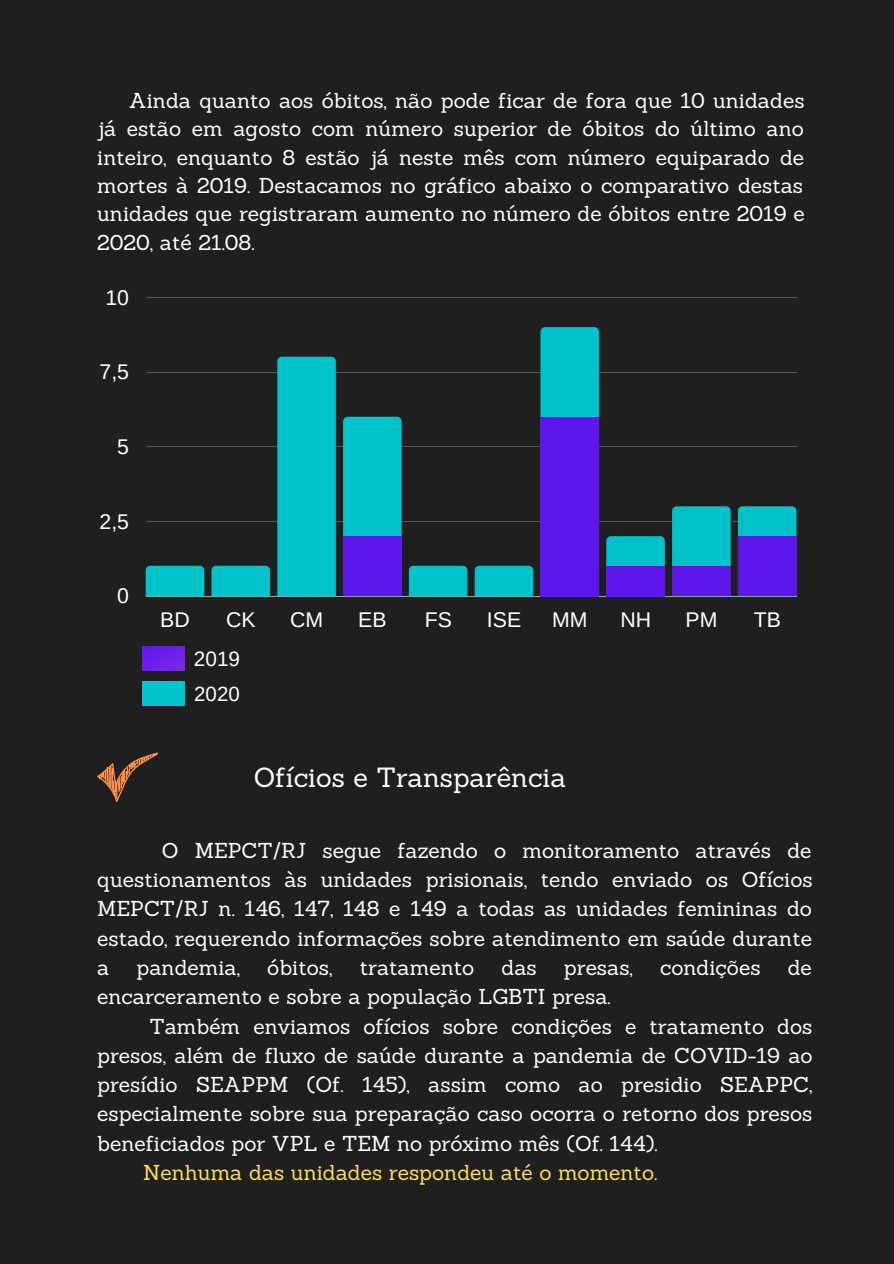
<style>
.page{position:relative;width:894px;height:1264px;background:#fff}
.page>*{position:absolute;margin:0;border:0;box-sizing:border-box;transform-origin:0 0}
.t1{font:27px "Sanchez";color:#fff}
.t2{font:21.3px "Arimo";color:#fff}
.t3{font:21px/28.3px "Sanchez";color:#fff;text-align:justify}
.t4{font:21px "Sanchez";color:#ffde59}
.t5{font:20.85px "Arimo";color:#fff}
.t6{font:20.4px "Arimo";color:#fff}
</style>
<div class="page">
<div style="left:0;top:0;width:893px;height:1263px;background:#201f1f"></div>
<hr style="left:146px;top:297px;width:650px;height:1px;background:#fff">
<hr style="left:146px;top:372px;width:650px;height:1px;background:#fff">
<hr style="left:146px;top:446px;width:650px;height:1px;background:#fff">
<hr style="left:146px;top:521px;width:650px;height:1px;background:#fff">
<hr style="left:146px;top:596px;width:650px;height:1px;background:#fff">
<div style="left:146px;top:565px;width:58px;height:31px;background:#00c2cb"></div>
<div style="left:211px;top:565px;width:59px;height:31px;background:#00c2cb"></div>
<div style="left:277px;top:356px;width:59px;height:240px;background:#00c2cb"></div>
<div style="left:343px;top:417px;width:58px;height:119px;background:#00c2cb"></div>
<div style="left:409px;top:565px;width:58px;height:31px;background:#00c2cb"></div>
<div style="left:474px;top:565px;width:59px;height:31px;background:#00c2cb"></div>
<div style="left:540px;top:327px;width:59px;height:90px;background:#00c2cb"></div>
<div style="left:606px;top:536px;width:58px;height:30px;background:#00c2cb"></div>
<div style="left:672px;top:506px;width:58px;height:60px;background:#00c2cb"></div>
<div style="left:737px;top:506px;width:59px;height:30px;background:#00c2cb"></div>
<div style="left:343px;top:536px;width:58px;height:60px;background:#5e17eb"></div>
<div style="left:540px;top:417px;width:59px;height:179px;background:#5e17eb"></div>
<div style="left:606px;top:566px;width:58px;height:30px;background:#5e17eb"></div>
<div style="left:672px;top:566px;width:58px;height:30px;background:#5e17eb"></div>
<div style="left:737px;top:536px;width:59px;height:60px;background:#5e17eb"></div>
<div style="left:142px;top:647px;width:43px;height:23px;background:#6c20ea"></div>
<div style="left:142px;top:681px;width:43px;height:24px;background:#00c2cb"></div>
<svg style="left:97px;top:752px;width:61px;height:50px"></svg>
<p class="t3" style="left:97px;top:86px;width:709px;text-indent:32px">Ainda quanto aos óbitos, não pode ficar de fora que 10 unidades já estão em agosto com número superior de óbitos do último ano inteiro, enquanto 8 estão já neste mês com número equiparado de mortes à 2019. Destacamos no gráfico abaixo o comparativo destas unidades que registraram aumento no número de óbitos entre 2019 e 2020, até 21.08.</p>
<p class="t2" style="left:105px;top:285px;width:25px">10</p>
<p class="t2" style="left:99px;top:360px;width:31px">7,5</p>
<p class="t2" style="left:117px;top:435px;width:13px">5</p>
<p class="t2" style="left:99px;top:509px;width:31px">2,5</p>
<p class="t2" style="left:117px;top:584px;width:13px">0</p>
<p class="t2" style="left:160px;top:607px;width:31px">BD</p>
<p class="t2" style="left:226px;top:607px;width:31px">CK</p>
<p class="t2" style="left:290px;top:607px;width:35px">CM</p>
<p class="t2" style="left:358px;top:607px;width:30px">EB</p>
<p class="t2" style="left:424px;top:607px;width:29px">FS</p>
<p class="t2" style="left:487px;top:607px;width:36px">ISE</p>
<p class="t2" style="left:552px;top:607px;width:37px">MM</p>
<p class="t2" style="left:620px;top:607px;width:32px">NH</p>
<p class="t2" style="left:685px;top:607px;width:33px">PM</p>
<p class="t2" style="left:753px;top:607px;width:29px">TB</p>
<p class="t5" style="left:194px;top:647px;width:48px">2019</p>
<p class="t6" style="left:194px;top:683px;width:47px">2020</p>
<p class="t1" style="left:254px;top:759px;width:314px">Ofícios e Transparência</p>
<p class="t3" style="left:97px;top:835px;width:716px;line-height:29.2px;text-indent:65px">O MEPCT/RJ segue fazendo o monitoramento através de questionamentos às unidades prisionais, tendo enviado os Ofícios MEPCT/RJ n. 146, 147, 148 e 149 a todas as unidades femininas do estado, requerendo informações sobre atendimento em saúde durante a</p>
<p class="t3" style="left:136px;top:953px;width:105px">pandemia,</p>
<p class="t3" style="left:267px;top:953px;width:67px">óbitos,</p>
<p class="t3" style="left:359px;top:953px;width:116px">tratamento</p>
<p class="t3" style="left:501px;top:953px;width:37px">das</p>
<p class="t3" style="left:563px;top:953px;width:70px">presas,</p>
<p class="t3" style="left:660px;top:953px;width:102px">condições</p>
<p class="t3" style="left:787px;top:953px;width:26px">de</p>
<p class="t3" style="left:97px;top:982px;width:515px">encarceramento e sobre a população LGBTI presa.</p>
<p class="t3" style="left:149px;top:1011px;width:664px">Também enviamos ofícios sobre condições e tratamento dos</p>
<p class="t3" style="left:97px;top:1040px;width:716px">presos, além de fluxo de saúde durante a pandemia de COVID-19 ao</p>
<p class="t3" style="left:97px;top:1070px;width:716px">presídio SEAPPM (Of. 145), assim como ao presidio SEAPPC,</p>
<p class="t3" style="left:97px;top:1099px;width:716px">especialmente sobre sua preparação caso ocorra o retorno dos presos</p>
<p class="t3" style="left:97px;top:1128px;width:562px">beneficiados por VPL e TEM no próximo mês (Of. 144).</p>
<p class="t4" style="left:143px;top:1158px;width:515px">Nenhuma das unidades respondeu até o momento.</p>
</div>
